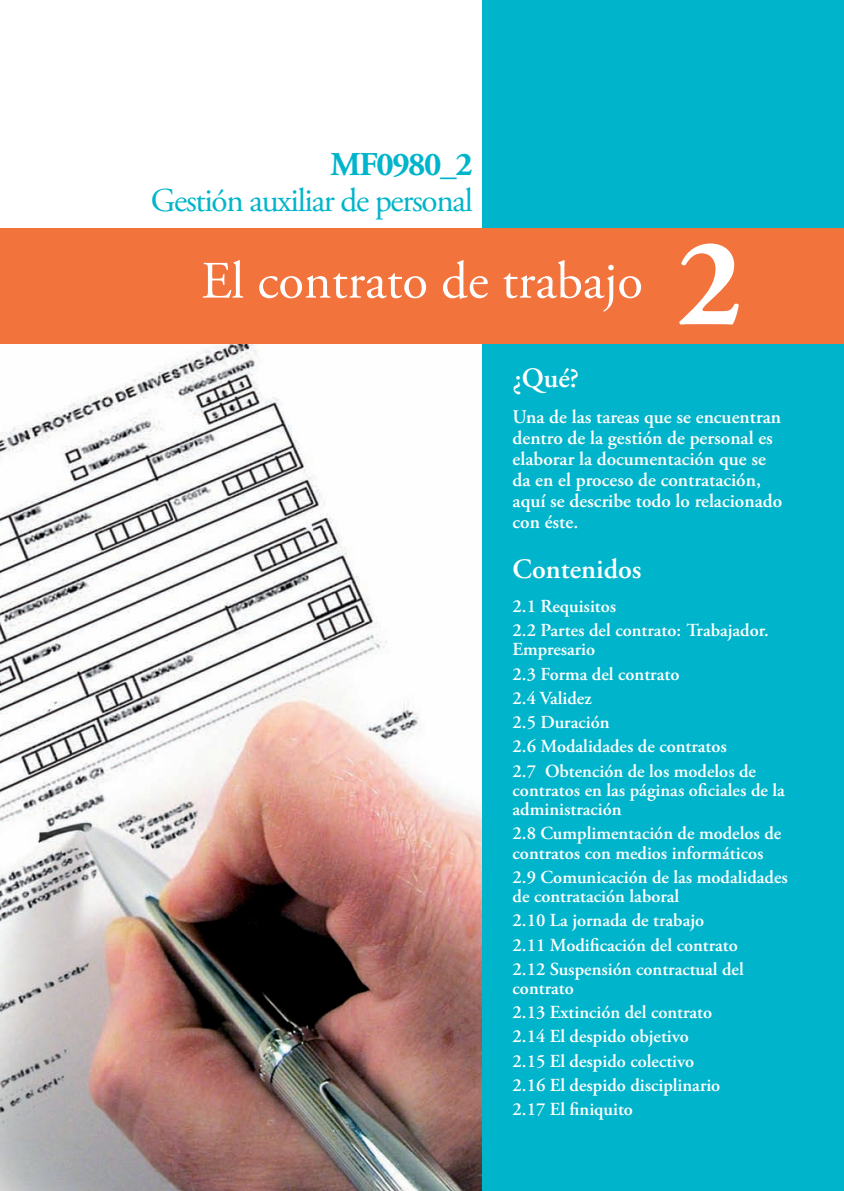
<style>
.page{position:relative;width:844px;height:1191px;background:#fff}
.page>*{position:absolute;margin:0;border:0;box-sizing:border-box;transform-origin:0 0}
.t1{font:700 126px "Adobe Garamond Pro";color:#fff}
.t2{font:52.5px "Adobe Garamond Pro";color:#fff}
.t3{font:33.25px "Adobe Garamond Pro";letter-spacing:-.04em;color:#00b5cb}
.t4{font:700 33.25px "Adobe Garamond Pro";letter-spacing:-.04em;color:#00b5cb}
.t5{font:600 28px "Adobe Garamond Pro";color:#fff}
.t6{font:600 19.25px/21px "Adobe Garamond Pro";color:#fff}
.t7{font:600 18.38px/19.2px "Adobe Garamond Pro";color:#fff}
</style>
<div class="page">
<img style="left:0;top:344px;width:482px;height:847px">
<div style="left:482px;top:0;width:361px;height:1191px;background:#00b5cb"></div>
<div style="left:0;top:229px;width:843px;height:115px;background:#f3733d"></div>
<p class="t4" style="left:330px;top:145px;width:144px">MF0980_2</p>
<p class="t3" style="left:151px;top:181px;width:323px">Gestión auxiliar de personal</p>
<p class="t2" style="left:201px;top:249px;width:443px">El contrato de trabajo</p>
<p class="t1" style="left:676px;top:211px;width:67px">2</p>
<p class="t5" style="left:512px;top:362px;width:68px">¿Qué?</p>
<p class="t6" style="left:512px;top:406px;width:271px">Una de las tareas que se encuentran dentro de la gestión de personal es elaborar la documentación que se da en el proceso de contratación, aquí se describe todo lo relacionado con éste.</p>
<p class="t5" style="left:512px;top:553px;width:130px">Contenidos</p>
<p class="t7" style="left:512px;top:596px;width:105px">2.1 Requisitos</p>
<p class="t7" style="left:512px;top:621px;width:258px">2.2 Partes del contrato: Trabajador.<br>Empresario</p>
<p class="t7" style="left:512px;top:664px;width:168px">2.3 Forma del contrato</p>
<p class="t7" style="left:512px;top:688px;width:81px">2.4 Validez</p>
<p class="t7" style="left:512px;top:713px;width:98px">2.5 Duración</p>
<p class="t7" style="left:512px;top:737px;width:216px">2.6 Modalidades de contratos</p>
<p class="t7" style="left:512px;top:761px;width:274px">2.7 Obtención de los modelos de contratos en las páginas oficiales de la administración</p>
<p class="t7" style="left:512px;top:824px;width:270px">2.8 Cumplimentación de modelos de contratos con medios informáticos</p>
<p class="t7" style="left:512px;top:867px;width:277px">2.9 Comunicación de las modalidades de contratación laboral</p>
<p class="t7" style="left:512px;top:911px;width:193px">2.10 La jornada de trabajo</p>
<p class="t7" style="left:512px;top:935px;width:227px">2.11 Modificación del contrato</p>
<p class="t7" style="left:512px;top:959px;width:233px">2.12 Suspensión contractual del contrato</p>
<p class="t7" style="left:512px;top:1003px;width:201px">2.13 Extinción del contrato</p>
<p class="t7" style="left:512px;top:1027px;width:178px">2.14 El despido objetivo</p>
<p class="t7" style="left:512px;top:1051px;width:183px">2.15 El despido colectivo</p>
<p class="t7" style="left:512px;top:1075px;width:209px">2.16 El despido disciplinario</p>
<p class="t7" style="left:512px;top:1099px;width:122px">2.17 El finiquito</p>
</div>
